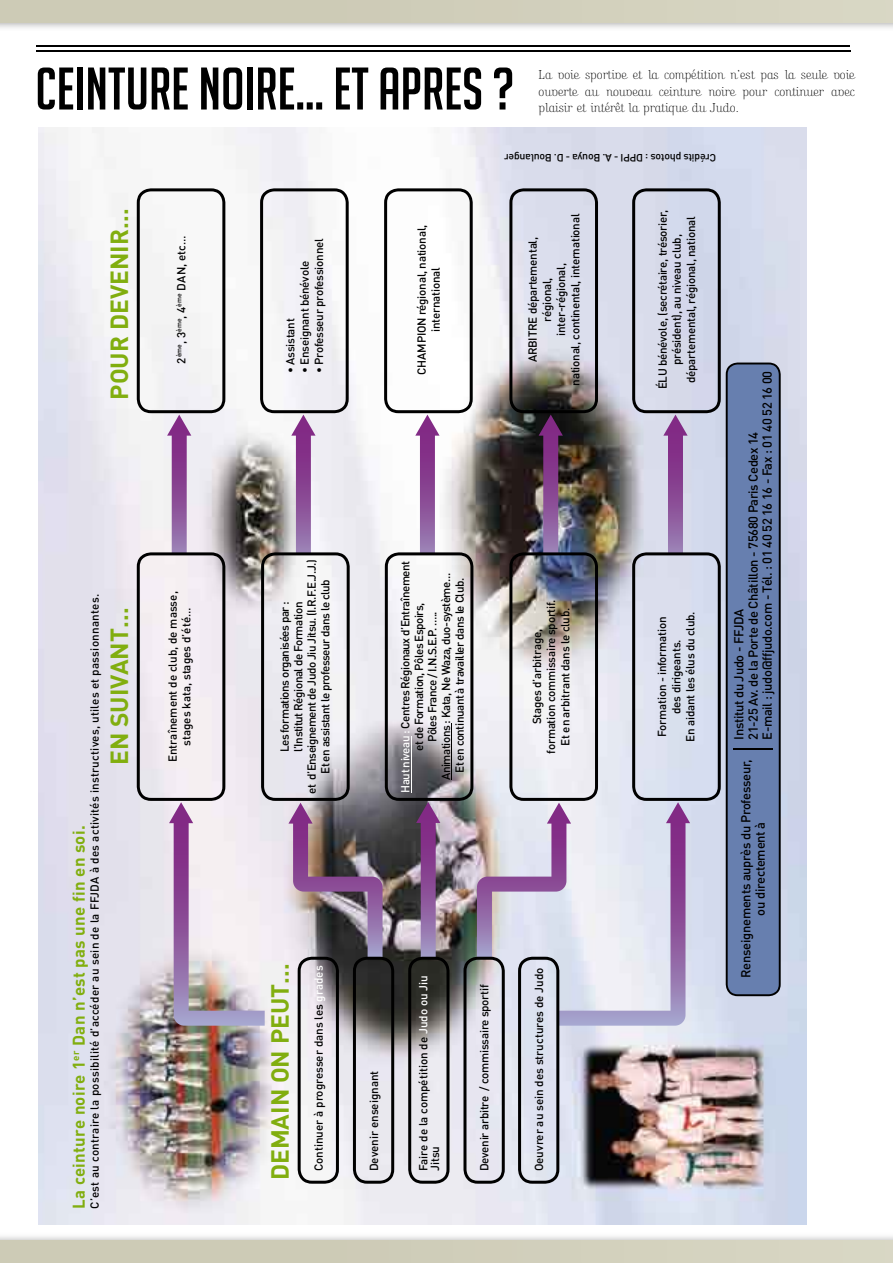
<style>
.page{position:relative;width:893px;height:1263px;background:#fff}
.page>*{position:absolute;margin:0;border:0;box-sizing:border-box;transform-origin:0 0}
.t1{font:58.5px "Big Noodle Titling";color:#000}
.t2{font:700 24.45px "DINOT";color:#81ae0f}
.t3{font:700 16.8px "DINOT";letter-spacing:.02em;color:#81ae0f}
.t4{font:13.5px/16.2px "Kursivschrift Steh Har";color:#000;text-align:justify}
.t5{font:500 12.9px/14.2px "DINOT";letter-spacing:-.025em;color:#000;text-align:center}
.t6{font:500 11.55px/14.2px "DINOT";letter-spacing:-.02em;color:#000;text-align:center}
.t7{font:500 11.55px/13.5px "DINOT";letter-spacing:-.04em;color:#000;text-align:center}
.t8{font:500 11.55px/14px "DINOT";color:#000;text-align:center}
.t9{font:500 11.55px "DINOT";letter-spacing:.02em;color:#000}
.t10{font:500 10.5px "DINOT";letter-spacing:-.02em;color:#000}
.s1{color:#fff}
</style>
<div class="page">
<div style="left:0;top:0;width:893px;height:23px;background:#cfcdb9"></div>
<div style="left:0;top:1241px;width:893px;height:22px;background:#cfcdb9"></div>
<hr style="left:36px;top:45px;width:814px;height:2px;background:#000">
<hr style="left:36px;top:50px;width:815px;height:1px;background:#000">
<img style="left:38px;top:128px;width:768px;height:1097px">
<img style="left:137px;top:188px;width:644px;height:996px">
<h1 class="t1" style="left:35px;top:57px;width:481px">CEINTURE NOIRE… ET APRES ?</h1>
<p class="t4" style="left:539px;top:67px;width:318px">La voie sportive et la compétition n’est pas la seule voie ouverte au nouveau ceinture noire pour continuer avec plaisir et intérêt la pratique du Judo.</p>
<h2 class="t2" style="left:103px;top:400px;width:192px;rotate:-90deg">POUR DEVENIR…</h2>
<p class="t6" style="left:174px;top:364px;width:129px;rotate:-90deg">2<sup>ème</sup>, 3<sup>ème</sup>, 4<sup>ème</sup> DAN, etc…</p>
<p class="t9" style="left:87px;top:1209px;width:616px;rotate:-90deg">C’est au contraire la possibilité d’accéder au sein de la FFJDA à des activités instructives, utiles et passionnantes.</p>
<h3 class="t3" style="left:67px;top:1209px;width:385px;rotate:-90deg">La ceinture noire 1<sup>er</sup> Dan n’est pas une fin en soi.</h3>
<h2 class="t2" style="left:103px;top:765px;width:159px;rotate:-90deg">EN SUIVANT…</h2>
<p class="t8" style="left:165px;top:762px;width:172px;rotate:-90deg">Entraînement de club, de masse, stages kata, stages d’été…</p>
<p class="t6" style="left:311px;top:373px;width:136px;rotate:-90deg">• Professeur professionnel</p>
<p class="t6" style="left:297px;top:373px;width:113px;rotate:-90deg">• Enseignant bénévole</p>
<p class="t6" style="left:283px;top:373px;width:56px;rotate:-90deg">• Assistant</p>
<p class="t7" style="left:277px;top:794px;width:236px;rotate:-90deg">Les formations organisées par :<br>l’Institut Régional de Formation<br>et d’Enseignement de Judo Jiu Jitsu. (I.R.F.E.J.J.)<br>Et en assistant le professeur dans le club</p>
<h2 class="t2" style="left:263px;top:1180px;width:219px;rotate:-90deg">DEMAIN ON PEUT…</h2>
<p class="t8" style="left:311px;top:1171px;width:207px;rotate:-90deg">Continuer à progresser dans les <span class="s1">grades</span></p>
<p class="t8" style="left:366px;top:1171px;width:102px;rotate:-90deg">Devenir enseignant</p>
<p class="t10" style="left:716px;top:165px;width:213px;rotate:-180deg">Crédits photos : DPPI - A. Bouya - D. Boulanger</p>
<p class="t6" style="left:414px;top:375px;width:151px;rotate:-90deg">CHAMPION régional, national, international</p>
<p class="t6" style="left:525px;top:386px;width:173px;rotate:-90deg">ARBITRE départemental, régional,<br>inter-régional,<br>national, continental, international</p>
<p class="t7" style="left:398px;top:793px;width:234px;rotate:-90deg"><span class="s1">Haut niveau :</span> Centres Régionaux d’Entraînement et de Formation, Pôles Espoirs,<br>Pôles France / I.N.S.E.P. …..<br>Animations : Kata, Ne Waza, duo-système...<br>Et en continuant à travailler dans le Club.</p>
<p class="t6" style="left:529px;top:754px;width:155px;rotate:-90deg">Stages d’arbitrage,<br>formation commissaire sportif.<br>Et en arbitrant dans le club.</p>
<p class="t8" style="left:417px;top:1171px;width:198px;line-height:11.6px;text-align:left;rotate:-90deg">Faire de la compétition de <span class="s1">Judo ou Jiu<br></span>Jitsu</p>
<p class="t6" style="left:477px;top:1171px;width:188px;rotate:-90deg">Devenir arbitre / commissaire sportif</p>
<p class="t8" style="left:531px;top:1171px;width:205px;rotate:-90deg">Oeuvrer au sein des structures de Judo</p>
<p class="t6" style="left:655px;top:389px;width:181px;rotate:-90deg">ÉLU bénévole, (secrétaire, trésorier, président), au niveau club, départemental, régional, national</p>
<p class="t6" style="left:654px;top:742px;width:131px;rotate:-90deg">Formation - information des dirigeants.<br>En aidant les élus du club.</p>
<p class="t5" style="left:731px;top:740px;width:370px;text-align:left;rotate:-90deg">Institut du Judo - FFJDA<br>21-25 Av. de la Porte de Châtillon - 75680 Paris Cedex 14<br>E-mail : judo@ffjudo.com - Tél. : 01 40 52 16 16 - Fax : 01 40 52 16 00</p>
<p class="t5" style="left:738px;top:978px;width:220px;rotate:-90deg">Renseignements auprès du Professeur, ou directement à</p>
</div>
